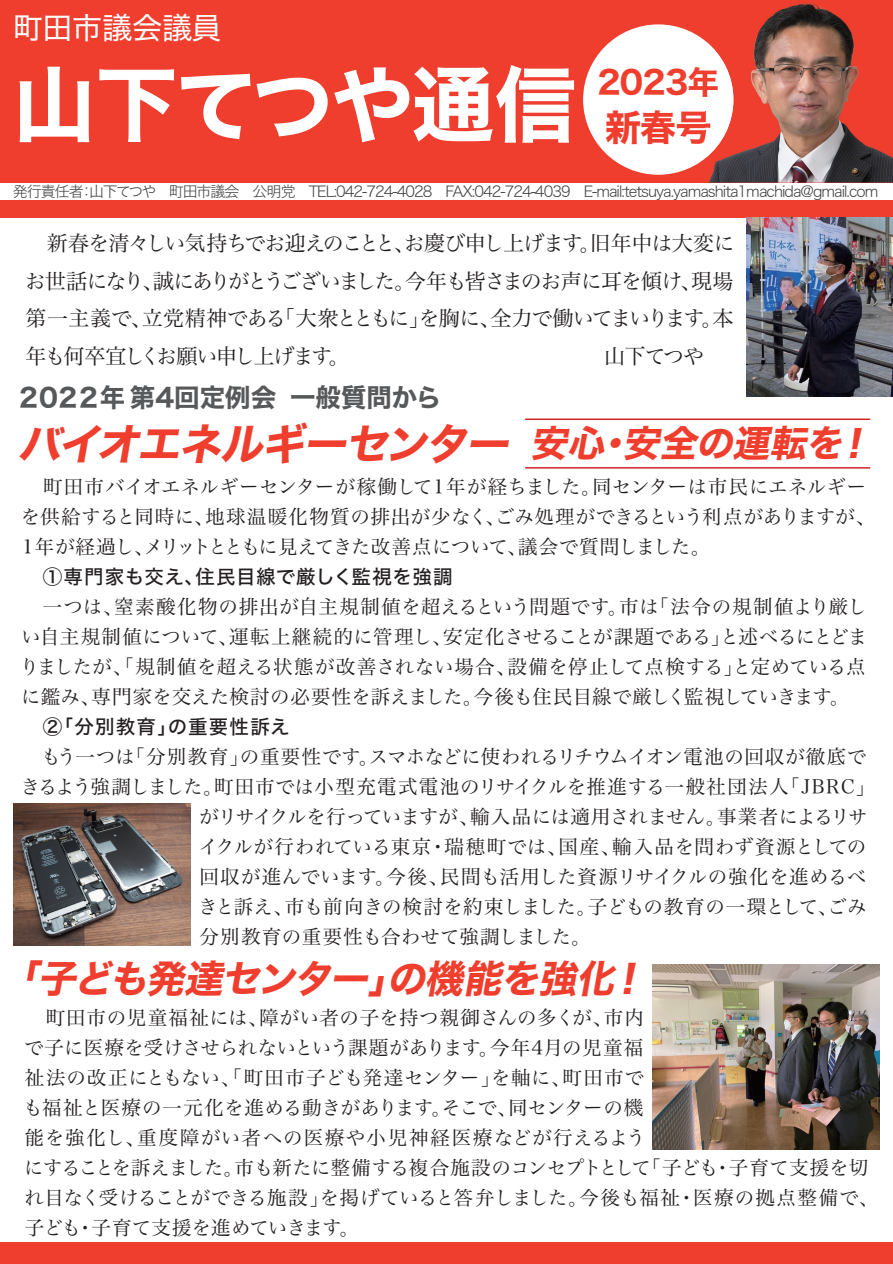
<style>
.page{position:relative;width:893px;height:1264px;background:#fff}
.page>*{position:absolute;margin:0;border:0;box-sizing:border-box;transform-origin:0 0}
.t1{font:82.5px "Hiragino Sans W7";letter-spacing:-.03em;color:#fff}
.t2{font:italic 42.9px "Hiragino Sans W7";color:#ef3e2e}
.t3{font:italic 38.4px "Hiragino Sans W7";color:#ef3e2e}
.t4{font:italic 36.9px "Hiragino Sans W7";color:#ef3e2e}
.t5{font:36px "Hiragino Sans W7";color:#ef3e2e}
.t6{font:31.5px "Hiragino Sans W7";letter-spacing:-.025em;color:#ef3e2e}
.t7{font:30px "Hiragino Sans W4";letter-spacing:-.005em;color:#fff}
.t8{font:25.5px "Hiragino Sans W7";color:#57585a}
.t9{font:21px/37.5px "Hira Min Pro W3";letter-spacing:-.07em;color:#231f20;text-align:justify}
.t10{font:19.5px/30px "Hira Min Pro N W3";letter-spacing:.005em;color:#231f20}
.t11{font:19.5px "Hira Min Pro N W3";letter-spacing:.025em;color:#231f20}
.t12{font:19.5px "Hira Min Pro N W3";letter-spacing:-.035em;color:#231f20}
.t13{font:19.5px "Hira Min Pro N W3";letter-spacing:-.015em;color:#231f20}
.t14{font:19.5px "Hiragino Sans W5";letter-spacing:.04em;color:#231f20}
.t15{font:19.5px "Hiragino Sans W5";letter-spacing:.065em;color:#231f20}
.t16{font:15px "Hiragino Sans W2";letter-spacing:-.065em;color:#3e3e3f}
</style>
<div class="page">
<div style="left:0;top:0;width:893px;height:183px;background:#ef3e2e"></div>
<div style="left:0;top:201px;width:893px;height:17px;background:#ef3e2e"></div>
<div style="left:583px;top:24px;width:150px;height:151px;background:#fff;border-radius:50%"></div>
<div style="left:0;top:1242px;width:893px;height:22px;background:#ef3e2e"></div>
<img style="left:705px;top:3px;width:188px;height:180px">
<img style="left:705px;top:41px;width:28px;height:117px">
<img style="left:705px;top:67px;width:13px;height:30px">
<img style="left:705px;top:110px;width:5px;height:34px">
<hr style="left:525px;top:419px;width:345px;height:1px;background:#d1232a">
<hr style="left:525px;top:467px;width:345px;height:2px;background:#d1232a">
<img style="left:13px;top:804px;width:178px;height:142px">
<img style="left:747px;top:218px;width:146px;height:178px">
<img style="left:652px;top:964px;width:227px;height:186px">
<h3 class="t7" style="left:13px;top:1px;width:210px">町田市議会議員</h3>
<h1 class="t1" style="left:13px;top:40px;width:565px">山下てつや通信</h1>
<h3 class="t6" style="left:597px;top:58px;width:123px">2023年</h3>
<h3 class="t5" style="left:605px;top:99px;width:108px">新春号</h3>
<p class="t16" style="left:13px;top:178px;width:867px">発行責任者：山下てつや　町田市議会　公明党　TEL:042-724-4028　FAX:042-724-4039　E-mail:tetsuya.yamashita1machida@gmail.com</p>
<p class="t9" style="left:25px;top:223px;width:711px">　新春を清々しい気持ちでお迎えのことと、お慶び申し上げます。旧年中は大変にお世話になり、誠にありがとうございました。今年も皆さまのお声に耳を傾け、現場第一主義で、立党精神である「大衆とともに」を胸に、全力で働いてまいります。本年も何卒宜しくお願い申し上げます。</p>
<h3 class="t8" style="left:16px;top:377px;width:427px">２０２２年第4回定例会一般質問から</h3>
<h2 class="t2" style="left:18px;top:410px;width:504px">バイオエネルギーセンター</h2>
<h3 class="t4" style="left:530px;top:414px;width:354px">安心・安全の運転を！</h3>
<p class="t10" style="left:21px;top:470px;width:856px">　町田市バイオエネルギーセンターが稼働して1年が経ちました。同センターは市民にエネルギーを供給すると同時に、地球温暖化物質の排出が少なく、ごみ処理ができるという利点がありますが、<br>1年が経過し、メリットとともに見えてきた改善点について、議会で質問しました。</p>
<p class="t14" style="left:43px;top:559px;width:411px">①専門家も交え、住民目線で厳しく監視を強調</p>
<p class="t10" style="left:20px;top:590px;width:849px;text-align:justify">　一つは、窒素酸化物の排出が自主規制値を超えるという問題です。市は「法令の規制値より厳しい自主規制値について、運転上継続的に管理し、安定化させることが課題である」と述べるにとどまりましたが、「規制値を超える状態が改善されない場合、設備を停止して点検する」と定めている点に鑑み、専門家を交えた検討の必要性を訴えました。今後も住民目線で厳しく監視していきます。</p>
<p class="t15" style="left:43px;top:709px;width:249px">②「分別教育」の重要性訴え</p>
<p class="t10" style="left:22px;top:740px;width:846px">　もう一つは「分別教育」の重要性です。スマホなどに使われるリチウムイオン電池の回収が徹底で</p>
<p class="t11" style="left:20px;top:770px;width:856px">きるよう強調しました。町田市では小型充電式電池のリサイクルを推進する一般社団法人「JBRC」</p>
<p class="t12" style="left:199px;top:800px;width:670px">がリサイクルを行っていますが、輸入品には適用されません。事業者によるリサ</p>
<p class="t11" style="left:199px;top:830px;width:669px">イクルが行われている東京・瑞穂町では、国産、輸入品を問わず資源としての</p>
<p class="t10" style="left:199px;top:860px;width:668px">回収が進んでいます。今後、民間も活用した資源リサイクルの強化を進めるべ</p>
<p class="t13" style="left:198px;top:890px;width:670px">きと訴え、市も前向きの検討を約束しました。子どもの教育の一環として、ごみ</p>
<p class="t10" style="left:200px;top:920px;width:392px">分別教育の重要性も合わせて強調しました。</p>
<h3 class="t3" style="left:-1px;top:948px;width:660px">「子ども発達センター」の機能を強化！</h3>
<p class="t10" style="left:23px;top:1001px;width:857px">　町田市の児童福祉には、障がい者の子を持つ親御さんの多くが、市内<br>で子に医療を受けさせられないという課題があります。今年4月の児童福<br>祉法の改正にともない、「町田市子ども発達センター」を軸に、町田市で<br>も福祉と医療の一元化を進める動きがあります。そこで、同センターの機<br>能を強化し、重度障がい者への医療や小児神経医療などが行えるよう<br>にすることを訴えました。市も新たに整備する複合施設のコンセプトとして「子ども・子育て支援を切れ目なく受けることができる施設」を掲げていると答弁しました。今後も福祉・医療の拠点整備で、子ども・子育て支援を進めていきます。</p>
</div>
